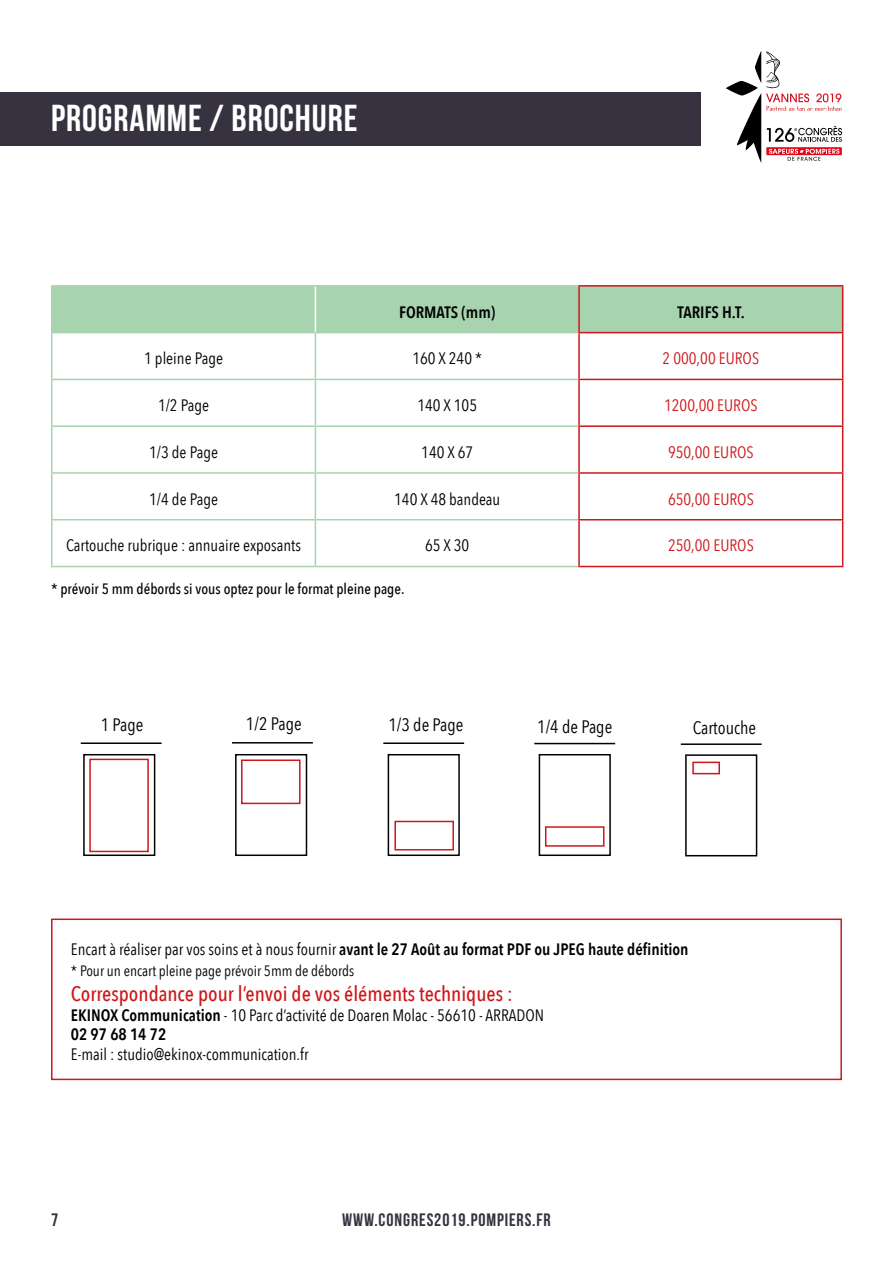
<style>
.page{position:relative;width:893px;height:1263px;background:#fff}
.page>*{position:absolute;margin:0;border:0;box-sizing:border-box;transform-origin:0 0}
.t1{font:37.5px "Bebas Neue";letter-spacing:.025em;color:#fff}
.t2{font:500 21px "Avenir Next Condensed";color:#cd171a}
.t3{font:18px "Avenir Next Condensed";color:#000}
.t4{font:18px "Bebas Neue";letter-spacing:.05em;color:#363240}
.t5{font:16.5px/19.8px "Avenir Next Condensed";color:#000}
.t6{font:600 16.5px "Avenir Next Condensed";color:#000}
.t7{font:16.5px "Avenir Next Condensed";color:#cd171a}
.t8{font:500 15px "Avenir Next Condensed";color:#000}
.t9{font:15px "Avenir Next Condensed";color:#000}
.s1{font-weight:400}
.s2{font-weight:600}
</style>
<div class="page">
<svg style="left:726px;top:51px;width:116px;height:112px"></svg>
<div style="left:0;top:92px;width:701px;height:54px;background:#363240"></div>
<div style="left:53px;top:287px;width:789px;height:45px;background:#a8d3af"></div>
<svg style="left:53px;top:333px;width:789px;height:233px"></svg>
<svg style="left:53px;top:380px;width:789px;height:139px"></svg>
<hr style="left:315px;top:287px;width:1px;height:45px;background:#fff">
<hr style="left:51px;top:333px;width:2px;height:46px;background:#a8d3af">
<hr style="left:315px;top:333px;width:1px;height:46px;background:#a8d3af">
<hr style="left:51px;top:379px;width:264px;height:1px;background:#a8d3af">
<hr style="left:51px;top:380px;width:2px;height:45px;background:#a8d3af">
<hr style="left:315px;top:379px;width:263px;height:1px;background:#a8d3af">
<hr style="left:315px;top:380px;width:1px;height:45px;background:#a8d3af">
<hr style="left:51px;top:425px;width:264px;height:2px;background:#a8d3af">
<hr style="left:51px;top:427px;width:2px;height:45px;background:#a8d3af">
<hr style="left:315px;top:425px;width:263px;height:2px;background:#a8d3af">
<hr style="left:315px;top:427px;width:1px;height:45px;background:#a8d3af">
<hr style="left:51px;top:472px;width:264px;height:2px;background:#a8d3af">
<hr style="left:51px;top:474px;width:2px;height:45px;background:#a8d3af">
<hr style="left:315px;top:472px;width:263px;height:2px;background:#a8d3af">
<hr style="left:315px;top:474px;width:1px;height:45px;background:#a8d3af">
<hr style="left:51px;top:519px;width:264px;height:1px;background:#a8d3af">
<hr style="left:51px;top:520px;width:2px;height:46px;background:#a8d3af">
<hr style="left:315px;top:519px;width:263px;height:1px;background:#a8d3af">
<hr style="left:315px;top:520px;width:1px;height:46px;background:#a8d3af">
<hr style="left:51px;top:566px;width:264px;height:1px;background:#a8d3af">
<hr style="left:315px;top:566px;width:263px;height:1px;background:#a8d3af">
<hr style="left:578px;top:333px;width:2px;height:46px;background:#cd171a">
<hr style="left:842px;top:333px;width:1px;height:46px;background:#cd171a">
<hr style="left:578px;top:379px;width:265px;height:1px;background:#cd171a">
<hr style="left:578px;top:380px;width:2px;height:45px;background:#cd171a">
<hr style="left:842px;top:380px;width:1px;height:45px;background:#cd171a">
<hr style="left:578px;top:425px;width:265px;height:2px;background:#cd171a">
<hr style="left:578px;top:427px;width:2px;height:45px;background:#cd171a">
<hr style="left:842px;top:427px;width:1px;height:45px;background:#cd171a">
<hr style="left:578px;top:472px;width:265px;height:2px;background:#cd171a">
<hr style="left:578px;top:474px;width:2px;height:45px;background:#cd171a">
<hr style="left:842px;top:474px;width:1px;height:45px;background:#cd171a">
<hr style="left:578px;top:519px;width:265px;height:1px;background:#cd171a">
<hr style="left:578px;top:520px;width:2px;height:46px;background:#cd171a">
<hr style="left:842px;top:520px;width:1px;height:46px;background:#cd171a">
<hr style="left:578px;top:566px;width:265px;height:1px;background:#cd171a">
<hr style="left:51px;top:285px;width:264px;height:2px;background:#a8d3af">
<hr style="left:51px;top:287px;width:2px;height:45px;background:#a8d3af">
<hr style="left:315px;top:285px;width:263px;height:2px;background:#a8d3af">
<hr style="left:51px;top:332px;width:264px;height:1px;background:#a8d3af">
<hr style="left:315px;top:332px;width:263px;height:1px;background:#a8d3af">
<hr style="left:578px;top:285px;width:265px;height:2px;background:#cd171a">
<hr style="left:578px;top:287px;width:2px;height:45px;background:#cd171a">
<hr style="left:842px;top:287px;width:1px;height:45px;background:#cd171a">
<hr style="left:578px;top:332px;width:265px;height:1px;background:#cd171a">
<div style="left:83px;top:754px;width:72px;height:102px;border:2px solid #000"></div>
<div style="left:89px;top:759px;width:60px;height:93px;border:2px solid #cd171a"></div>
<div style="left:235px;top:754px;width:72px;height:102px;border:2px solid #000"></div>
<div style="left:241px;top:759px;width:60px;height:45px;border:2px solid #cd171a"></div>
<div style="left:388px;top:754px;width:72px;height:102px;border:2px solid #000"></div>
<div style="left:394px;top:821px;width:60px;height:29px;border:2px solid #cd171a"></div>
<div style="left:685px;top:754px;width:72px;height:102px;border:2px solid #000"></div>
<div style="left:692px;top:762px;width:28px;height:12px;border:2px solid #cd171a"></div>
<div style="left:539px;top:754px;width:72px;height:102px;border:2px solid #000"></div>
<div style="left:545px;top:826px;width:59px;height:21px;border:2px solid #cd171a"></div>
<hr style="left:81px;top:742px;width:81px;height:2px;background:#000">
<hr style="left:681px;top:743px;width:81px;height:2px;background:#000">
<hr style="left:232px;top:742px;width:81px;height:1px;background:#000">
<hr style="left:383px;top:742px;width:81px;height:2px;background:#000">
<hr style="left:534px;top:743px;width:81px;height:1px;background:#000">
<div style="left:51px;top:918px;width:791px;height:162px;border:2px solid #cd171a"></div>
<h1 class="t1" style="left:51px;top:98px;width:308px">PROGRAMME / BROCHURE</h1>
<p class="t6" style="left:399px;top:297px;width:98px">FORMATS (mm)</p>
<p class="t6" style="left:677px;top:297px;width:69px">TARIFS H.T.</p>
<p class="t5" style="left:144px;top:348px;width:80px">1 pleine Page</p>
<p class="t5" style="left:412px;top:348px;width:71px">160 X 240 *</p>
<p class="t7" style="left:663px;top:344px;width:98px">2 000,00 EUROS</p>
<p class="t5" style="left:158px;top:395px;width:53px">1/2 Page</p>
<p class="t5" style="left:417px;top:395px;width:61px">140 X 105</p>
<p class="t7" style="left:664px;top:391px;width:95px">1200,00 EUROS</p>
<p class="t5" style="left:149px;top:441px;width:70px">1/3 de Page</p>
<p class="t5" style="left:421px;top:441px;width:53px">140 X 67</p>
<p class="t7" style="left:668px;top:438px;width:87px">950,00 EUROS</p>
<p class="t5" style="left:149px;top:488px;width:70px">1/4 de Page</p>
<p class="t5" style="left:394px;top:488px;width:108px">140 X 48 bandeau</p>
<p class="t7" style="left:668px;top:485px;width:87px">650,00 EUROS</p>
<p class="t5" style="left:66px;top:535px;width:236px">Cartouche rubrique : annuaire exposants</p>
<p class="t5" style="left:425px;top:535px;width:46px">65 X 30</p>
<p class="t7" style="left:668px;top:531px;width:87px">250,00 EUROS</p>
<p class="t8" style="left:51px;top:580px;width:355px">* prévoir 5 mm débords si vous optez pour le format pleine page.</p>
<p class="t3" style="left:101px;top:709px;width:44px">1 Page</p>
<p class="t3" style="left:246px;top:709px;width:57px">1/2 Page</p>
<p class="t3" style="left:388px;top:709px;width:77px">1/3 de Page</p>
<p class="t3" style="left:537px;top:712px;width:77px">1/4 de Page</p>
<p class="t3" style="left:693px;top:712px;width:65px">Cartouche</p>
<p class="t6" style="left:71px;top:934px;width:619px"><span class="s1">Encart à réaliser par vos soins et à nous fournir</span> avant le 27 Août au format PDF ou JPEG haute définition</p>
<p class="t9" style="left:71px;top:957px;width:285px">* Pour un encart pleine page prévoir 5mm de débords</p>
<p class="t2" style="left:71px;top:981px;width:443px">Correspondance pour l’envoi de vos éléments techniques :</p>
<p class="t5" style="left:71px;top:1004px;width:475px"><span class="s2">EKINOX Communication</span> - 10 Parc d’activité de Doaren Molac - 56610 - ARRADON<br><span class="s2">02 97 68 14 72</span></p>
<p class="t5" style="left:71px;top:1044px;width:239px">E-mail : studio@ekinox-communication.fr</p>
<p class="t4" style="left:51px;top:1210px;width:9px">7</p>
<p class="t4" style="left:342px;top:1210px;width:210px">WWW.CONGRES2019.POMPIERS.FR</p>
</div>
